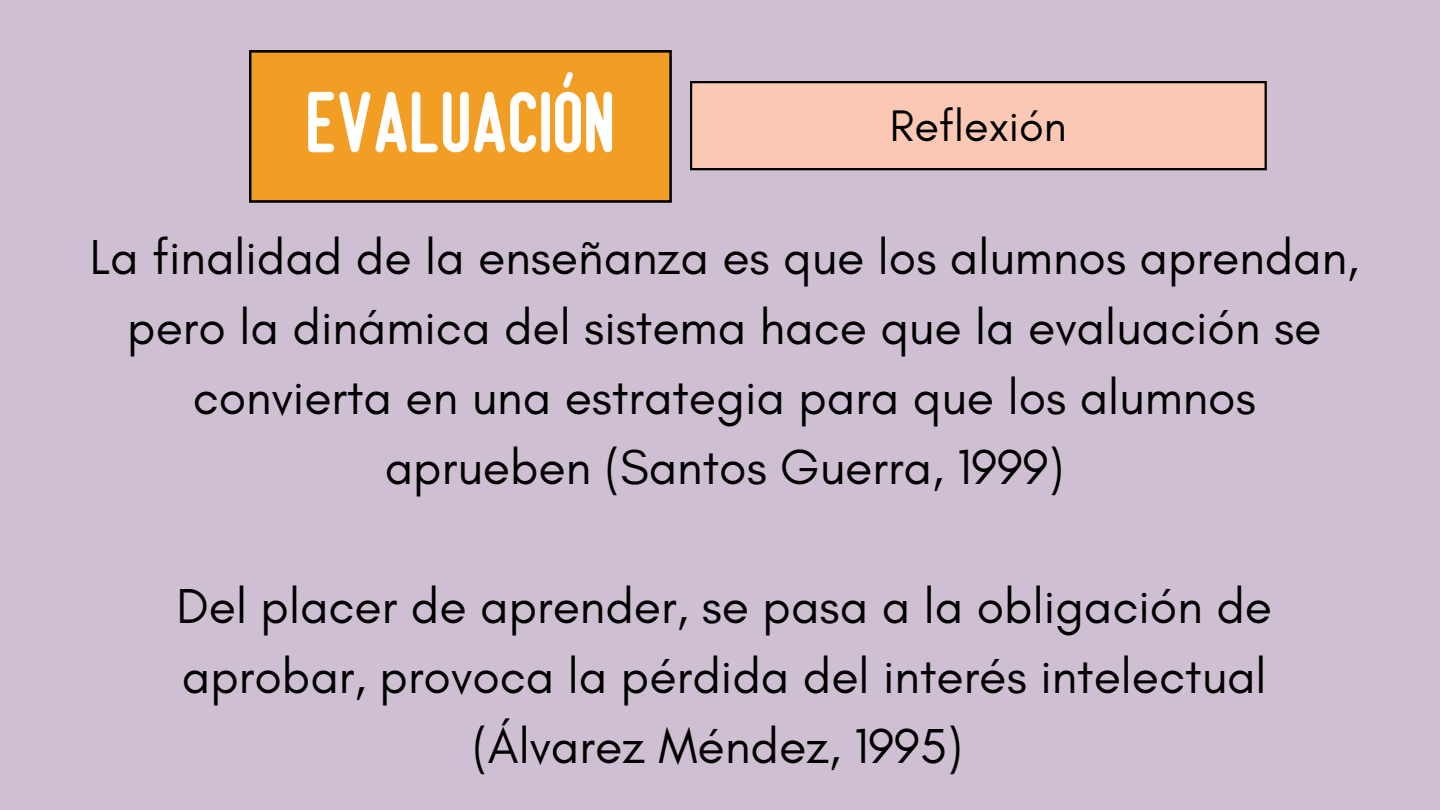
<style>
.page{position:relative;width:1440px;height:810px;background:#cfbfd3}
.page>*{position:absolute;margin:0;border:0;box-sizing:border-box;transform-origin:0 0}
.t1{font:86.3px "Bumblebee";color:#fff}
.t2{font:50px/69.8px "Glacial Indifference";color:#000;text-align:center}
.t3{font:45px "Glacial Indifference";color:#000}
</style>
<div class="page">
<div style="left:249px;top:50px;width:423px;height:153px;background:#f29e24"></div>
<div style="left:690px;top:81px;width:577px;height:89px;background:#fbc8b3"></div>
<p class="t1" style="left:308px;top:83px;width:311px">EVALUACIÓN</p>
<p class="t3" style="left:890px;top:98px;width:178px">Reflexión</p>
<p class="t2" style="left:90px;top:222px;width:1271px">La finalidad de la enseñanza es que los alumnos aprendan, pero la dinámica del sistema hace que la evaluación se convierta en una estrategia para que los alumnos aprueben (Santos Guerra, 1999)</p>
<p class="t2" style="left:176px;top:571px;width:1097px">Del placer de aprender, se pasa a la obligación de aprobar, provoca la pérdida del interés intelectual (Álvarez Méndez, 1995)</p>
</div>
